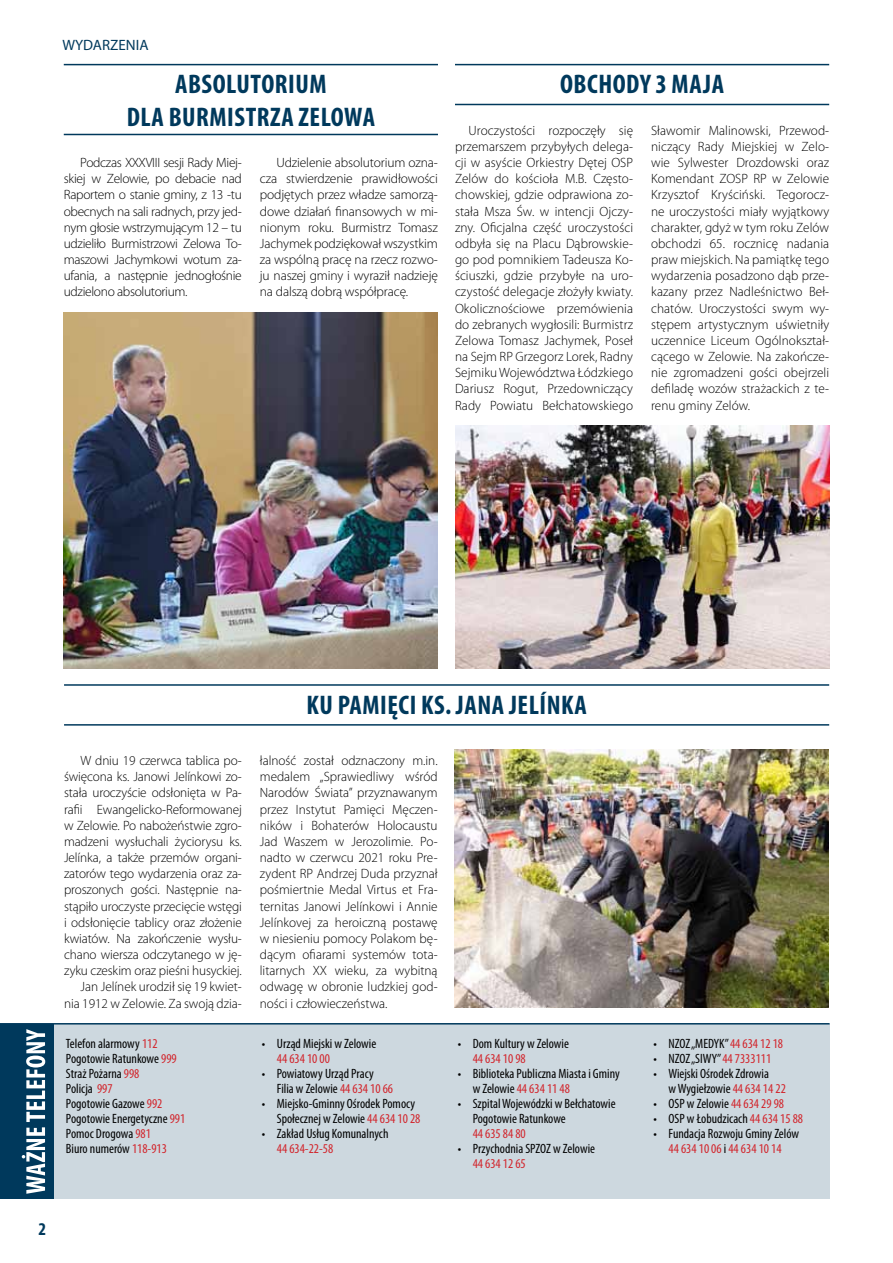
<style>
.page{position:relative;width:893px;height:1263px;background:#fff}
.page>*{position:absolute;margin:0;border:0;box-sizing:border-box;transform-origin:0 0}
.t1{font:700 condensed 27px/32.4px "Myriad Pro";letter-spacing:.02em;color:#00395c;text-align:center}
.t2{font:700 condensed 18px "Myriad Pro";color:#00395c}
.t3{font:15px "Myriad Pro";color:#00395c}
.t4{font:300 13.5px/16.2px "Myriad Pro";letter-spacing:-.01em;color:#000;text-align:justify}
.t5{font:condensed 13.5px/15px "Myriad Pro";color:#000}
.t6{font:condensed 13.5px "Myriad Pro";color:#d2232a}
.s1{color:#d2232a}
</style>
<div class="page">
<div style="left:54px;top:1024px;width:776px;height:175px;background:#cdd8df"></div>
<hr style="left:0;top:1023px;width:830px;height:1px;background:#00395c">
<div style="left:0;top:1024px;width:54px;height:175px;background:#00395c"></div>
<svg style="left:22px;top:1029px;width:23px;height:165px"></svg>
<hr style="left:64px;top:134px;width:374px;height:1px;background:#00395c">
<hr style="left:64px;top:64px;width:374px;height:1px;background:#00395c">
<img style="left:64px;top:313px;width:374px;height:355px">
<img style="left:455px;top:426px;width:374px;height:242px">
<hr style="left:64px;top:724px;width:765px;height:2px;background:#00395c">
<hr style="left:64px;top:684px;width:765px;height:2px;background:#00395c">
<hr style="left:455px;top:104px;width:374px;height:1px;background:#00395c">
<hr style="left:455px;top:64px;width:374px;height:1px;background:#00395c">
<img style="left:455px;top:749px;width:374px;height:258px">
<p class="t3" style="left:63px;top:35px;width:88px">WYDARZENIA</p>
<h1 class="t1" style="left:127px;top:67px;width:249px">ABSOLUTORIUM<br>DLA BURMISTRZA ZELOWA</h1>
<p class="t4" style="left:64px;top:155px;width:180px;text-indent:16px">Podczas XXXVIII sesji Rady Miej&shy;skiej w Zelowie, po debacie nad Raportem o stanie gminy, z 13 -tu obecnych na sali radnych, przy jed&shy;nym głosie wstrzymującym 12 – tu udzieliło Burmistrzowi Zelowa To&shy;maszowi Jachymkowi wotum za&shy;ufania, a następnie jednogłośnie udzielono absolutorium.</p>
<p class="t4" style="left:260px;top:155px;width:180px;text-indent:16px">Udzielenie absolutorium ozna&shy;cza stwierdzenie prawidłowości podjętych przez władze samorzą&shy;dowe działań finansowych w mi&shy;nionym roku. Burmistrz Tomasz Jachymek podziękował wszystkim za wspólną pracę na rzecz rozwo&shy;ju naszej gminy i wyraził nadzieję na dalszą dobrą współpracę.</p>
<h1 class="t1" style="left:560px;top:67px;width:126px">OBCHODY 3 MAJA</h1>
<p class="t4" style="left:455px;top:122px;width:180px;text-indent:13px">Uroczystości rozpoczęły się przemarszem przybyłych delega&shy;cji w asyście Orkiestry Dętej OSP Zelów do kościoła M.B. Często&shy;chowskiej, gdzie odprawiona zo&shy;stała Msza Św. w intencji Ojczy&shy;zny. Oficjalna część uroczystości odbyła się na Placu Dąbrowskie&shy;go pod pomnikiem Tadeusza Ko&shy;ściuszki, gdzie przybyłe na uro&shy;czystość delegacje złożyły kwiaty.<br>Okolicznościowe przemówienia do zebranych wygłosili: Burmistrz Zelowa Tomasz Jachymek, Poseł na Sejm RP Grzegorz Lorek, Radny Sejmiku Województwa Łódzkiego Dariusz Rogut, Przedowniczący Rady Powiatu Bełchatowskiego</p>
<p class="t4" style="left:651px;top:122px;width:180px">Sławomir Malinowski, Przewod&shy;niczący Rady Miejskiej w Zelo&shy;wie Sylwester Drozdowski oraz Komendant ZOSP RP w Zelowie Krzysztof Kryściński. Tegorocz&shy;ne uroczystości miały wyjątkowy charakter, gdyż w tym roku Zelów obchodzi 65. rocznicę nadania praw miejskich. Na pamiątkę tego wydarzenia posadzono dąb prze&shy;kazany przez Nadleśnictwo Beł&shy;chatów. Uroczystości swym wy&shy;stępem artystycznym uświetniły uczennice Liceum Ogólnokształ&shy;cącego w Zelowie. Na zakończe&shy;nie zgromadzeni gości obejrzeli defiladę wozów strażackich z te&shy;renu gminy Zelów.</p>
<h1 class="t1" style="left:306px;top:688px;width:268px">KU PAMIĘCI KS. JANA JELÍNKA</h1>
<p class="t4" style="left:64px;top:753px;width:179px;text-align:right">W dniu 19 czerwca tablica po&shy;święcona ks. Janowi Jelínkowi zo&shy;stała uroczyście odsłonięta w Pa&shy;rafii Ewangelicko-Reformowanej w Zelowie. Po nabożeństwie zgro&shy;madzeni wysłuchali życiorysu ks.<br>Jelínka, a także przemów organi&shy;zatorów tego wydarzenia oraz za&shy;proszonych gości. Następnie na&shy;stąpiło uroczyste przecięcie wstęgi i odsłonięcie tablicy oraz złożenie kwiatów. Na zakończenie wysłu&shy;chano wiersza odczytanego w ję&shy;zyku czeskim oraz pieśni husyckiej.<br>Jan Jelínek urodził się 19 kwiet&shy;nia 1912 w Zelowie. Za swoją dzia-</p>
<p class="t4" style="left:260px;top:753px;width:179px">łalność został odznaczony m.in. medalem „Sprawiedliwy wśród Narodów Świata” przyznawanym przez Instytut Pamięci Męczen&shy;ników i Bohaterów Holocaustu Jad Waszem w Jerozolimie. Po&shy;nadto w czerwcu 2021 roku Pre&shy;zydent RP Andrzej Duda przyznał pośmiertnie Medal Virtus et Fra&shy;ternitas Janowi Jelínkowi i Annie Jelínkovej za heroiczną postawę w niesieniu pomocy Polakom bę&shy;dącym ofiarami systemów tota&shy;litarnych XX wieku, za wybitną odwagę w obronie ludzkiej god&shy;ności i człowieczeństwa.</p>
<p class="t5" style="left:66px;top:1035px;width:121px">Telefon alarmowy <span class="s1">112<br></span>Pogotowie Ratunkowe <span class="s1">999<br></span>Straż Pożarna <span class="s1">998<br></span>Policja <span class="s1">997<br></span>Pogotowie Gazowe <span class="s1">992<br></span>Pogotowie Energetyczne <span class="s1">991<br></span>Pomoc Drogowa <span class="s1">981<br></span>Biuro numerów <span class="s1">118-913</span></p>
<p class="t5" style="left:262px;top:1035px;width:116px">• Urząd Miejski w Zelowie</p>
<p class="t6" style="left:277px;top:1050px;width:55px">44 634 10 00</p>
<p class="t5" style="left:277px;top:1065px;width:118px;text-indent:-15px">• Powiatowy Urząd Pracy<br>Filia w Zelowie <span class="s1">44 634 10 66</span></p>
<p class="t5" style="left:277px;top:1095px;width:145px;text-indent:-15px">• Miejsko-Gminny Ośrodek Pomocy<br>Społecznej w Zelowie <span class="s1">44 634 10 28</span></p>
<p class="t5" style="left:262px;top:1125px;width:128px">• Zakład Usług Komunalnych</p>
<p class="t6" style="left:277px;top:1140px;width:58px">44 634-22-58</p>
<p class="t5" style="left:458px;top:1035px;width:113px">• Dom Kultury w Zelowie</p>
<p class="t6" style="left:473px;top:1050px;width:55px">44 634 10 98</p>
<p class="t5" style="left:473px;top:1065px;width:149px;text-indent:-15px">• Biblioteka Publiczna Miasta i Gminy w Zelowie <span class="s1">44 634 11 48</span></p>
<p class="t5" style="left:473px;top:1095px;width:144px;text-indent:-15px">• Szpital Wojewódzki w Bełchatowie<br>Pogotowie Ratunkowe</p>
<p class="t6" style="left:473px;top:1125px;width:55px">44 635 84 80</p>
<p class="t5" style="left:458px;top:1140px;width:139px">• Przychodnia SPZOZ w Zelowie</p>
<p class="t6" style="left:473px;top:1155px;width:55px">44 634 12 65</p>
<h2 class="t2" style="left:39px;top:1218px;width:9px">2</h2>
<p class="t5" style="left:654px;top:1035px;width:131px">• NZOZ „MEDYK” <span class="s1">44 634 12 18</span></p>
<p class="t5" style="left:654px;top:1050px;width:119px">• NZOZ „SIWY” <span class="s1">44 7333111</span></p>
<p class="t5" style="left:669px;top:1065px;width:119px;text-indent:-15px">• Wiejski Ośrodek Zdrowia<br>w Wygiełzowie <span class="s1">44 634 14 22</span></p>
<p class="t5" style="left:654px;top:1095px;width:132px">• OSP w Zelowie <span class="s1">44 634 29 98</span></p>
<p class="t5" style="left:654px;top:1110px;width:151px">• OSP w Łobudzicach <span class="s1">44 634 15 88</span></p>
<p class="t5" style="left:654px;top:1125px;width:147px;text-align:center">• Fundacja Rozwoju Gminy Zelów<br><span class="s1">44 634 10 06</span> i <span class="s1">44 634 10 14</span></p>
</div>
